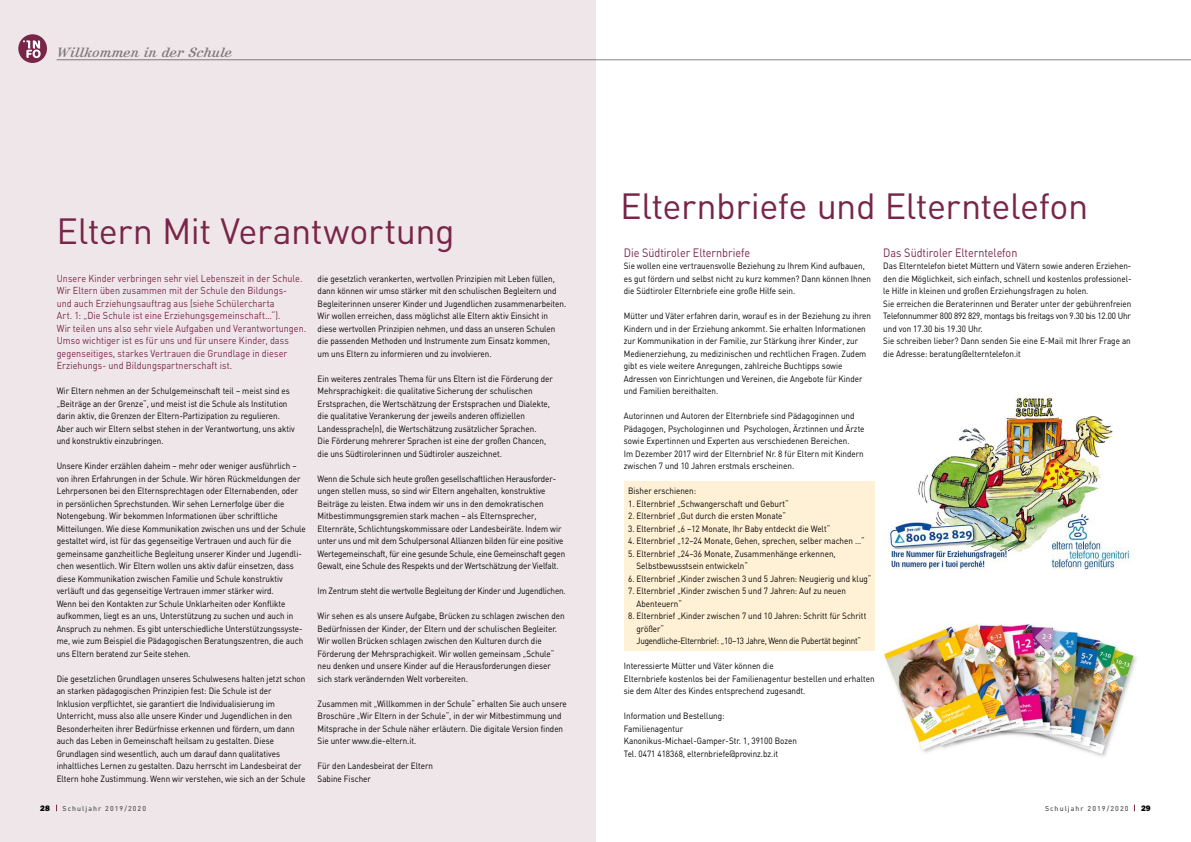
<style>
.page{position:relative;width:1191px;height:842px;background:#fff}
.page>*{position:absolute;margin:0;border:0;box-sizing:border-box;transform-origin:0 0}
.t1{font:36px "DIN";letter-spacing:-.015em;color:#792548}
.t2{font:14px "Kursivschrift Liegend";letter-spacing:.02em;color:#878786}
.t3{font:12px "DIN";letter-spacing:-.005em;color:#792548;scale:.9 1}
.t4{font:10px/12.5px "DIN";letter-spacing:.005em;color:#792548;scale:.9 1}
.t5{font:9px/12.5px "DIN";color:#000;scale:.9 1}
.t6{font:9px "DIN";letter-spacing:-.02em;color:#000;scale:.9 1}
.t7{font:800 8px "Franklin Gothic";color:#000}
.t8{font:500 7px "DIN";letter-spacing:.15em;color:#565656}
</style>
<div class="page">
<div style="left:0;top:0;width:595px;height:842px;background:#efe6e9"></div>
<div style="left:18px;top:34px;width:29px;height:29px;background:#792548;border-radius:50%"></div>
<svg style="left:23px;top:40px;width:18px;height:18px"></svg>
<hr style="left:57px;top:60px;width:1134px;height:1px;background:#878786">
<div style="left:624px;top:482px;width:250px;height:169px;background:#fff1d6"></div>
<img style="left:890px;top:394px;width:241px;height:176px">
<img style="left:883px;top:623px;width:253px;height:134px">
<h2 class="t2" style="left:57px;top:44px;width:177px">Willkommen in der Schule</h2>
<h1 class="t1" style="left:57px;top:209px;width:400px">Eltern Mit Verantwortung</h1>
<p class="t4" style="left:57px;top:272px;width:279px">Unsere Kinder verbringen sehr viel Lebenszeit in der Schule.<br>Wir Eltern üben zusammen mit der Schule den Bildungs-<br>und auch Erziehungsauftrag aus (siehe Schülercharta<br>Art. 1: „Die Schule ist eine Erziehungsgemeinschaft…“).<br>Wir teilen uns also sehr viele Aufgaben und Verantwortungen.<br>Umso wichtiger ist es für uns und für unsere Kinder, dass gegenseitiges, starkes Vertrauen die Grundlage in dieser Erziehungs- und Bildungspartnerschaft ist.</p>
<p class="t5" style="left:57px;top:385px;width:266px">Wir Eltern nehmen an der Schulgemeinschaft teil – meist sind es „Beiträge an der Grenze“, und meist ist die Schule als Institution darin aktiv, die Grenzen der Eltern-Partizipation zu regulieren.<br>Aber auch wir Eltern selbst stehen in der Verantwortung, uns aktiv und konstruktiv einzubringen.</p>
<p class="t5" style="left:57px;top:460px;width:278px">Unsere Kinder erzählen daheim – mehr oder weniger ausführlich – von ihren Erfahrungen in der Schule. Wir hören Rückmeldungen der Lehrpersonen bei den Elternsprechtagen oder Elternabenden, oder in persönlichen Sprechstunden. Wir sehen Lernerfolge über die Notengebung. Wir bekommen Informationen über schriftliche Mitteilungen. Wie diese Kommunikation zwischen uns und der Schule gestaltet wird, ist für das gegenseitige Vertrauen und auch für die gemeinsame ganzheitliche Begleitung unserer Kinder und Jugendli&shy;chen wesentlich. Wir Eltern wollen uns aktiv dafür einsetzen, dass diese Kommunikation zwischen Familie und Schule konstruktiv verläuft und das gegenseitige Vertrauen immer stärker wird.<br>Wenn bei den Kontakten zur Schule Unklarheiten oder Konflikte aufkommen, liegt es an uns, Unterstützung zu suchen und auch in Anspruch zu nehmen. Es gibt unterschiedliche Unterstützungssyste&shy;me, wie zum Beispiel die Pädagogischen Beratungszentren, die auch uns Eltern beratend zur Seite stehen.</p>
<p class="t5" style="left:57px;top:672px;width:278px">Die gesetzlichen Grundlagen unseres Schulwesens halten jetzt schon an starken pädagogischen Prinzipien fest: Die Schule ist der Inklusion verpflichtet, sie garantiert die Individualisierung im Unterricht, muss also alle unsere Kinder und Jugendlichen in den Besonderheiten ihrer Bedürfnisse erkennen und fördern, um dann auch das Leben in Gemeinschaft heilsam zu gestalten. Diese Grundlagen sind wesentlich, auch um darauf dann qualitatives inhaltliches Lernen zu gestalten. Dazu herrscht im Landesbeirat der Eltern hohe Zustimmung. Wenn wir verstehen, wie sich an der Schule</p>
<p class="t5" style="left:317px;top:272px;width:278px">die gesetzlich verankerten, wertvollen Prinzipien mit Leben füllen, dann können wir umso stärker mit den schulischen Begleitern und Begleiterinnen unserer Kinder und Jugendlichen zusammenarbeiten.<br>Wir wollen erreichen, dass möglichst alle Eltern aktiv Einsicht in diese wertvollen Prinzipien nehmen, und dass an unseren Schulen die passenden Methoden und Instrumente zum Einsatz kommen,<br>um uns Eltern zu informieren und zu involvieren.</p>
<p class="t5" style="left:317px;top:372px;width:263px">Ein weiteres zentrales Thema für uns Eltern ist die Förderung der Mehrsprachigkeit: die qualitative Sicherung der schulischen Erstsprachen, die Wertschätzung der Erstsprachen und Dialekte, die qualitative Verankerung der jeweils anderen offiziellen Landessprache(n), die Wertschätzung zusätzlicher Sprachen.<br>Die Förderung mehrerer Sprachen ist eine der großen Chancen, die uns Südtirolerinnen und Südtiroler auszeichnet.</p>
<p class="t5" style="left:317px;top:472px;width:277px">Wenn die Schule sich heute großen gesellschaftlichen Herausforder&shy;ungen stellen muss, so sind wir Eltern angehalten, konstruktive Beiträge zu leisten. Etwa indem wir uns in den demokratischen Mitbestimmungsgremien stark machen – als Elternsprecher, Elternräte, Schlichtungskommissare oder Landesbeiräte. Indem wir unter uns und mit dem Schulpersonal Allianzen bilden für eine positive Wertegemeinschaft, für eine gesunde Schule, eine Gemeinschaft gegen Gewalt, eine Schule des Respekts und der Wertschätzung der Vielfalt.</p>
<p class="t6" style="left:317px;top:585px;width:277px">Im Zentrum steht die wertvolle Begleitung der Kinder und Jugendlichen.</p>
<p class="t5" style="left:317px;top:610px;width:276px">Wir sehen es als unsere Aufgabe, Brücken zu schlagen zwischen den Bedürfnissen der Kinder, der Eltern und der schulischen Begleiter.<br>Wir wollen Brücken schlagen zwischen den Kulturen durch die Förderung der Mehrsprachigkeit. Wir wollen gemeinsam „Schule“ neu denken und unsere Kinder auf die Herausforderungen dieser sich stark verändernden Welt vorbereiten.</p>
<p class="t5" style="left:317px;top:697px;width:278px">Zusammen mit „Willkommen in der Schule“ erhalten Sie auch unsere Broschüre „Wir Eltern in der Schule“, in der wir Mitbestimmung und Mitsprache in der Schule näher erläutern. Die digitale Version finden Sie unter www.die-eltern.it.</p>
<p class="t5" style="left:317px;top:760px;width:130px">Für den Landesbeirat der Eltern<br>Sabine Fischer</p>
<h1 class="t1" style="left:620px;top:184px;width:469px">Elternbriefe und Elterntelefon</h1>
<h3 class="t3" style="left:624px;top:245px;width:142px">Die Südtiroler Elternbriefe</h3>
<p class="t5" style="left:624px;top:260px;width:276px">Sie wollen eine vertrauensvolle Beziehung zu Ihrem Kind aufbauen, es gut fördern und selbst nicht zu kurz kommen? Dann können Ihnen die Südtiroler Elternbriefe eine große Hilfe sein.</p>
<p class="t5" style="left:624px;top:310px;width:276px">Mütter und Väter erfahren darin, worauf es in der Beziehung zu ihren Kindern und in der Erziehung ankommt. Sie erhalten Informationen zur Kommunikation in der Familie, zur Stärkung ihrer Kinder, zur Medienerziehung, zu medizinischen und rechtlichen Fragen. Zudem gibt es viele weitere Anregungen, zahlreiche Buchtipps sowie Adressen von Einrichtungen und Vereinen, die Angebote für Kinder und Familien bereithalten.</p>
<p class="t5" style="left:624px;top:410px;width:269px">Autorinnen und Autoren der Elternbriefe sind Pädagoginnen und Pädagogen, Psychologinnen und Psychologen, Ärztinnen und Ärzte sowie Expertinnen und Experten aus verschiedenen Bereichen.<br>Im Dezember 2017 wird der Elternbrief Nr. 8 für Eltern mit Kindern zwischen 7 und 10 Jahren erstmals erscheinen.</p>
<p class="t5" style="left:628px;top:485px;width:77px">Bisher erschienen:</p>
<p class="t5" style="left:628px;top:497px;width:180px">1. Elternbrief „Schwangerschaft und Geburt“</p>
<p class="t5" style="left:628px;top:510px;width:177px">2. Elternbrief „Gut durch die ersten Monate“</p>
<p class="t5" style="left:628px;top:522px;width:226px">3. Elternbrief „6 –12 Monate, Ihr Baby entdeckt die Welt“</p>
<p class="t5" style="left:628px;top:535px;width:264px">4. Elternbrief „12–24 Monate, Gehen, sprechen, selber machen …“</p>
<p class="t5" style="left:636px;top:547px;width:223px;text-indent:-8px">5. Elternbrief „24–36 Monate, Zusammenhänge erkennen,<br>Selbstbewusstsein entwickeln“</p>
<p class="t5" style="left:628px;top:572px;width:272px">6. Elternbrief „Kinder zwischen 3 und 5 Jahren: Neugierig und klug“</p>
<p class="t5" style="left:636px;top:585px;width:234px;text-indent:-8px">7. Elternbrief „Kinder zwischen 5 und 7 Jahren: Auf zu neuen<br>Abenteuern“</p>
<p class="t5" style="left:636px;top:610px;width:257px;text-indent:-8px">8. Elternbrief „Kinder zwischen 7 und 10 Jahren: Schritt für Schritt größer“<br>Jugendliche-Elternbrief: „10–13 Jahre, Wenn die Pubertät beginnt“</p>
<p class="t5" style="left:624px;top:660px;width:280px">Interessierte Mütter und Väter können die<br>Elternbriefe kostenlos bei der Familienagentur bestellen und erhalten sie dem Alter des Kindes entsprechend zugesandt.</p>
<p class="t5" style="left:624px;top:710px;width:194px">Information und Bestellung:<br>Familienagentur Kanonikus-Michael-Gamper-Str. 1, 39100 Bozen Tel. 0471 418368, elternbriefe@provinz.bz.it</p>
<h3 class="t3" style="left:883px;top:245px;width:150px">Das Südtiroler Elterntelefon</h3>
<p class="t5" style="left:883px;top:260px;width:277px">Das Elterntelefon bietet Müttern und Vätern sowie anderen Erziehen&shy;den die Möglichkeit, sich einfach, schnell und kostenlos professionel&shy;le Hilfe in kleinen und großen Erziehungsfragen zu holen.<br>Sie erreichen die Beraterinnen und Berater unter der gebührenfreien Telefonnummer 800 892 829, montags bis freitags von 9.30 bis 12.00 Uhr und von 17.30 bis 19.30 Uhr.<br>Sie schreiben lieber? Dann senden Sie eine E-Mail mit Ihrer Frage an die Adresse: beratung@elterntelefon.it</p>
<p class="t7" style="left:40px;top:804px;width:11px">28</p>
<p class="t8" style="left:63px;top:803px;width:85px">Schuljahr 2019/2020</p>
<p class="t8" style="left:1045px;top:803px;width:85px">Schuljahr 2019/2020</p>
<p class="t7" style="left:1141px;top:804px;width:11px">29</p>
</div>
